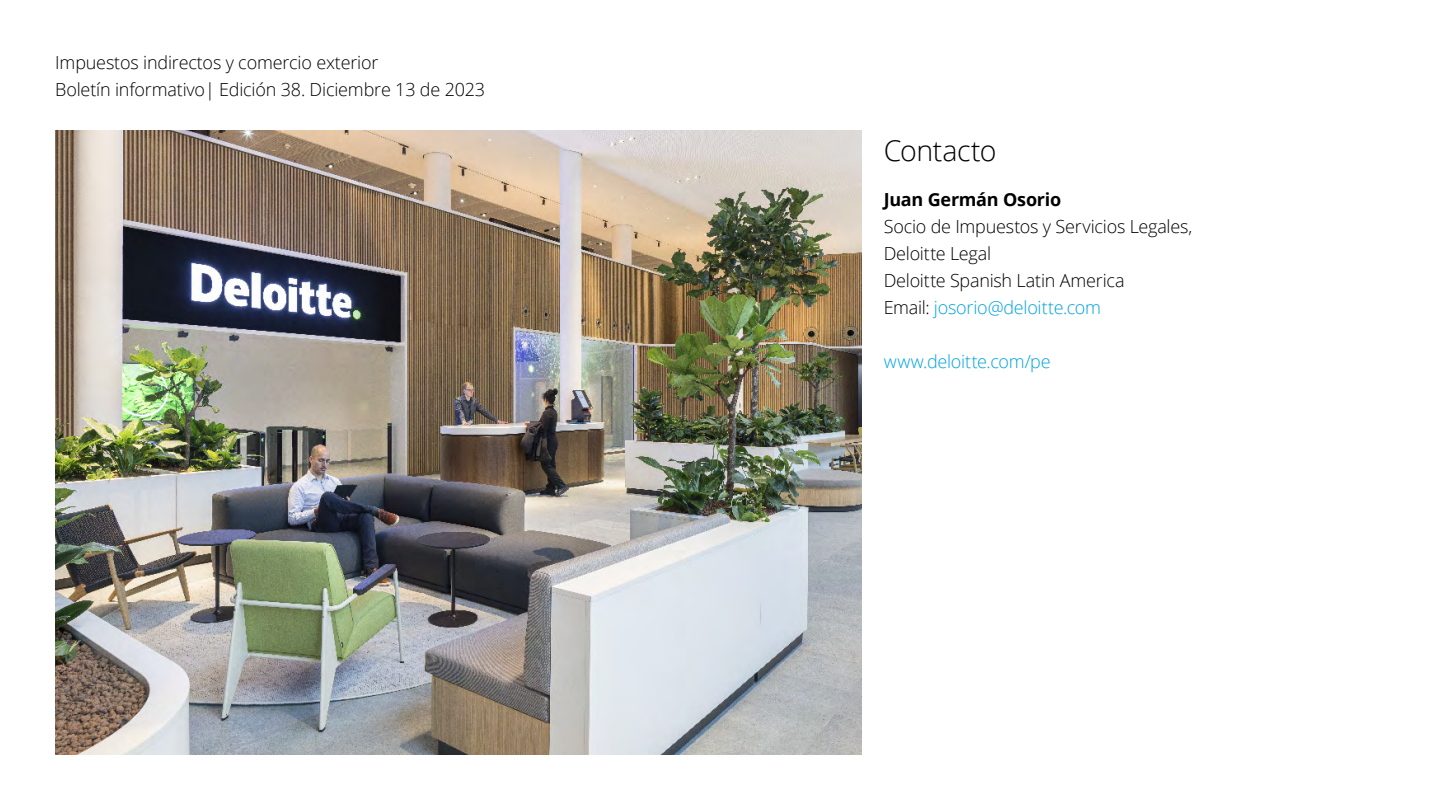
<style>
.page{position:relative;width:1440px;height:810px;background:#fff}
.page>*{position:absolute;margin:0;border:0;box-sizing:border-box;transform-origin:0 0}
.t1{font:300 28.5px "Open Sans";letter-spacing:-.015em;color:#000}
.t2{font:300 18px/27px "Open Sans";letter-spacing:-.01em;color:#000}
.t3{font:300 18px "Open Sans";letter-spacing:-.015em;color:#00a2e0}
.t4{font:700 18px "Open Sans";letter-spacing:-.015em;color:#000}
.s1{color:#00a2e0}
</style>
<div class="page">
<img style="left:55px;top:131px;width:806px;height:624px">
<p class="t2" style="left:55px;top:49px;width:431px">Impuestos indirectos y comercio exterior<br>Boletín informativo| Edición 38. Diciembre 13 de 2023</p>
<h1 class="t1" style="left:884px;top:131px;width:114px">Contacto</h1>
<p class="t4" style="left:884px;top:187px;width:179px">Juan Germán Osorio</p>
<p class="t2" style="left:884px;top:212px;width:310px">Socio de Impuestos y Servicios Legales,<br>Deloitte Legal<br>Deloitte Spanish Latin America<br>Email: <span class="s1">josorio@deloitte.com</span></p>
<p class="t3" style="left:884px;top:349px;width:168px">www.deloitte.com/pe</p>
</div>
